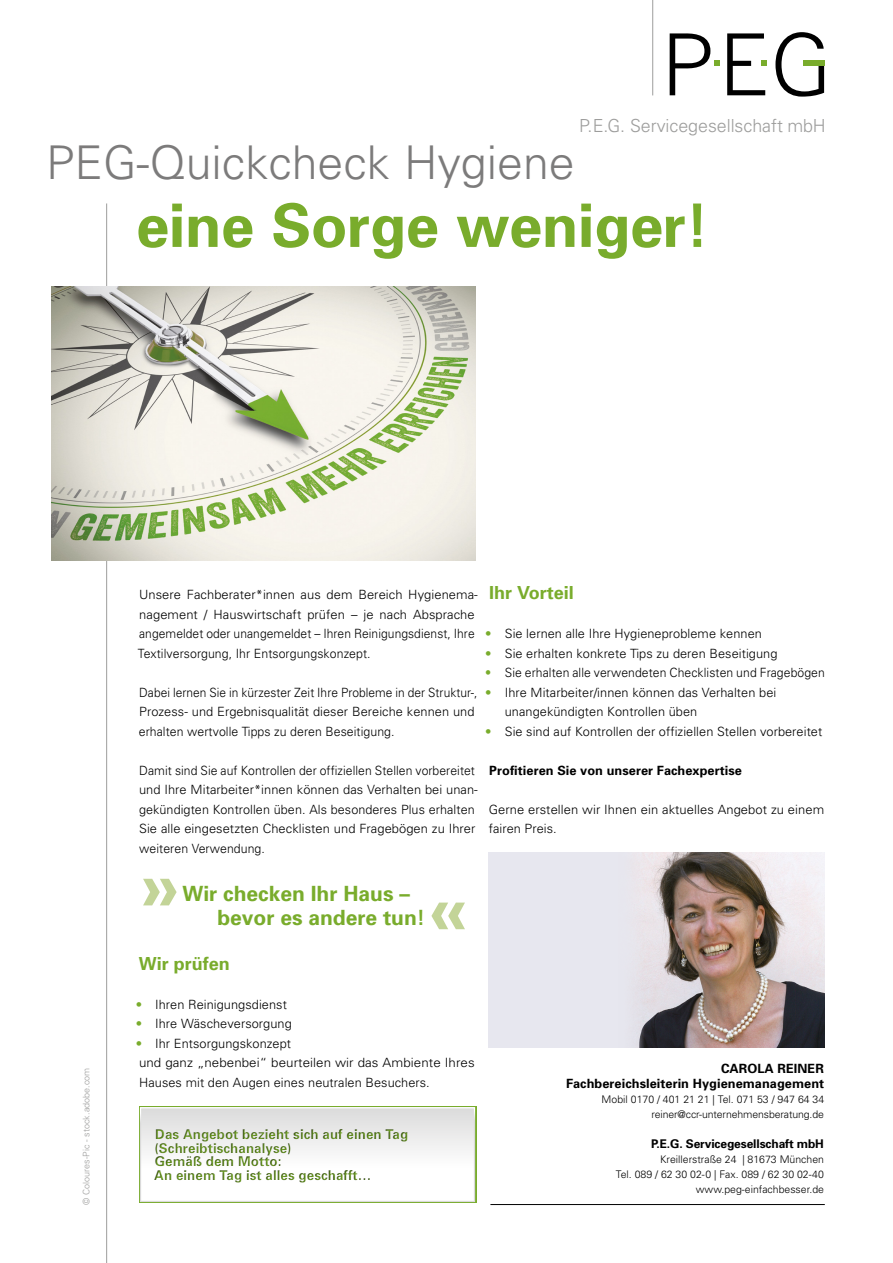
<style>
.page{position:relative;width:893px;height:1263px;background:#fff}
.page>*{position:absolute;margin:0;border:0;box-sizing:border-box;transform-origin:0 0}
.t1{font:700 69px "Univers";color:#c3d498}
.t2{font:700 60px "Univers";letter-spacing:-.01em;color:#79ac2c}
.t3{font:300 46.5px "Univers";color:#7c7b7b}
.t4{font:700 21px "Univers";color:#79ac2c}
.t5{font:300 18px "Univers";color:#9d9d9c}
.t6{font:700 18px "Univers";color:#79ac2c}
.t7{font:700 13.5px/13.5px "Univers";color:#79ac2c}
.t8{font:300 12.75px/19.5px "Univers";letter-spacing:.005em;color:#000}
.t9{font:300 12.75px/19.5px "Univers";letter-spacing:.005em;color:#000;scale:.96 1}
.t10{font:300 12.75px/19.5px "Univers";letter-spacing:.005em;color:#000;scale:.94 1}
.t11{font:700 12.75px/15px "Univers";letter-spacing:.005em;color:#000;text-align:right}
.t12{font:700 12px "Univers";letter-spacing:-.01em;color:#000}
.t13{font:300 10.5px/15px "Univers";color:#000;text-align:right}
.t14{font:300 9px "Univers";letter-spacing:.005em;color:#9d9d9c}
.s1{color:#79ac2c}
</style>
<div class="page">
<hr style="left:106px;top:203px;width:1px;height:1060px;background:#9d9d9c">
<hr style="left:490px;top:1204px;width:335px;height:1px;background:#000">
<div style="left:488px;top:852px;width:337px;height:196px;background:#e7e7ef"></div>
<img style="left:635px;top:852px;width:190px;height:196px">
<svg style="left:139px;top:1106px;width:337px;height:97px"></svg>
<div style="left:141px;top:1108px;width:333px;height:93px;background:linear-gradient(to bottom,#dfdfdf,#fff)"></div>
<div style="left:140px;top:1107px;width:335px;height:95px;border:1px solid #fff"></div>
<div style="left:151px;top:1125px;width:317px;height:77px;background:#000;opacity:.5"></div>
<img style="left:51px;top:286px;width:424px;height:274px">
<hr style="left:652px;top:0;width:1px;height:95px;background:#9d9d9c">
<svg style="left:670px;top:32px;width:154px;height:65px"></svg>
<div style="left:803px;top:61px;width:21px;height:5px;background:#79ac2c"></div>
<h3 class="t5" style="left:579px;top:115px;width:248px">P.E.G. Servicegesellschaft mbH</h3>
<h3 class="t3" style="left:46px;top:135px;width:530px">PEG-Quickcheck Hygiene</h3>
<h2 class="t2" style="left:136px;top:189px;width:574px">eine Sorge weniger!</h2>
<p class="t14" style="left:81px;top:1205px;width:139px;rotate:-90deg">© Coloures-Pic - stock.adobe.com</p>
<p class="t8" style="left:138px;top:585px;width:341px">Unsere Fachberater*innen aus dem Bereich Hygienema&shy;nagement / Hauswirtschaft prüfen – je nach Absprache angemeldet oder unangemeldet – Ihren Reinigungsdienst, Ihre Textilversorgung, Ihr Entsorgungskonzept.</p>
<p class="t10" style="left:139px;top:682px;width:362px">Dabei lernen Sie in kürzester Zeit Ihre Probleme in der Struktur-,<br>Prozess- und Ergebnisqualität dieser Bereiche kennen und erhalten wertvolle Tipps zu deren Beseitigung.</p>
<p class="t9" style="left:139px;top:760px;width:354px">Damit sind Sie auf Kontrollen der offiziellen Stellen vorbereitet und Ihre Mitarbeiter*innen können das Verhalten bei unan&shy;gekündigten Kontrollen üben. Als besonderes Plus erhalten Sie alle eingesetzten Checklisten und Fragebögen zu Ihrer weiteren Verwendung.</p>
<h3 class="t6" style="left:489px;top:582px;width:86px">Ihr Vorteil</h3>
<p class="t8" style="left:485px;top:624px;width:278px"><span class="s1">•</span> Sie lernen alle Ihre Hygieneprobleme kennen</p>
<p class="t8" style="left:485px;top:643px;width:294px"><span class="s1">•</span> Sie erhalten konkrete Tips zu deren Beseitigung</p>
<p class="t9" style="left:485px;top:663px;width:355px"><span class="s1">•</span> Sie erhalten alle verwendeten Checklisten und Fragebögen</p>
<p class="t8" style="left:505px;top:682px;width:273px;text-indent:-19px"><span class="s1">•</span> Ihre Mitarbeiter/innen können das Verhalten bei unangekündigten Kontrollen üben</p>
<p class="t8" style="left:485px;top:721px;width:339px"><span class="s1">•</span> Sie sind auf Kontrollen der offiziellen Stellen vorbereitet</p>
<p class="t11" style="left:489px;top:763px;width:254px">Profitieren Sie von unserer Fachexpertise</p>
<p class="t8" style="left:489px;top:799px;width:337px">Gerne erstellen wir Ihnen ein aktuelles Angebot zu einem fairen Preis.</p>
<h1 class="t1" style="left:140px;top:844px;width:40px">»</h1>
<h3 class="t4" style="left:182px;top:880px;width:229px">Wir checken Ihr Haus –</h3>
<h3 class="t4" style="left:217px;top:904px;width:209px">bevor es andere tun!</h3>
<h1 class="t1" style="left:429px;top:868px;width:40px">«</h1>
<h3 class="t6" style="left:139px;top:952px;width:93px">Wir prüfen</h3>
<p class="t8" style="left:136px;top:994px;width:153px"><span class="s1">•</span> Ihren Reinigungsdienst</p>
<p class="t8" style="left:136px;top:1014px;width:158px"><span class="s1">•</span> Ihre Wäscheversorgung</p>
<p class="t8" style="left:136px;top:1033px;width:340px"><span class="s1">•</span> Ihr Entsorgungskonzept<br>und ganz „nebenbei“ beurteilen wir das Ambiente Ihres<br>Hauses mit den Augen eines neutralen Besuchers.</p>
<p class="t7" style="left:154px;top:1127px;width:256px">Das Angebot bezieht sich auf einen Tag (Schreibtischanalyse)<br>Gemäß dem Motto:<br>An einem Tag ist alles geschafft…</p>
<p class="t11" style="left:566px;top:1060px;width:260px">CAROLA REINER<br>Fachbereichsleiterin Hygienemanagement</p>
<p class="t13" style="left:602px;top:1091px;width:224px">Mobil 0170 / 401 21 21 | Tel. 071 53 / 947 64 34 reiner@ccr-unternehmensberatung.de</p>
<p class="t12" style="left:651px;top:1136px;width:174px">P.E.G. Servicegesellschaft mbH</p>
<p class="t13" style="left:616px;top:1151px;width:210px">Kreillerstraße 24 | 81673 München<br>Tel. 089 / 62 30 02-0 | Fax. 089 / 62 30 02-40 www.peg-einfachbesser.de</p>
</div>
